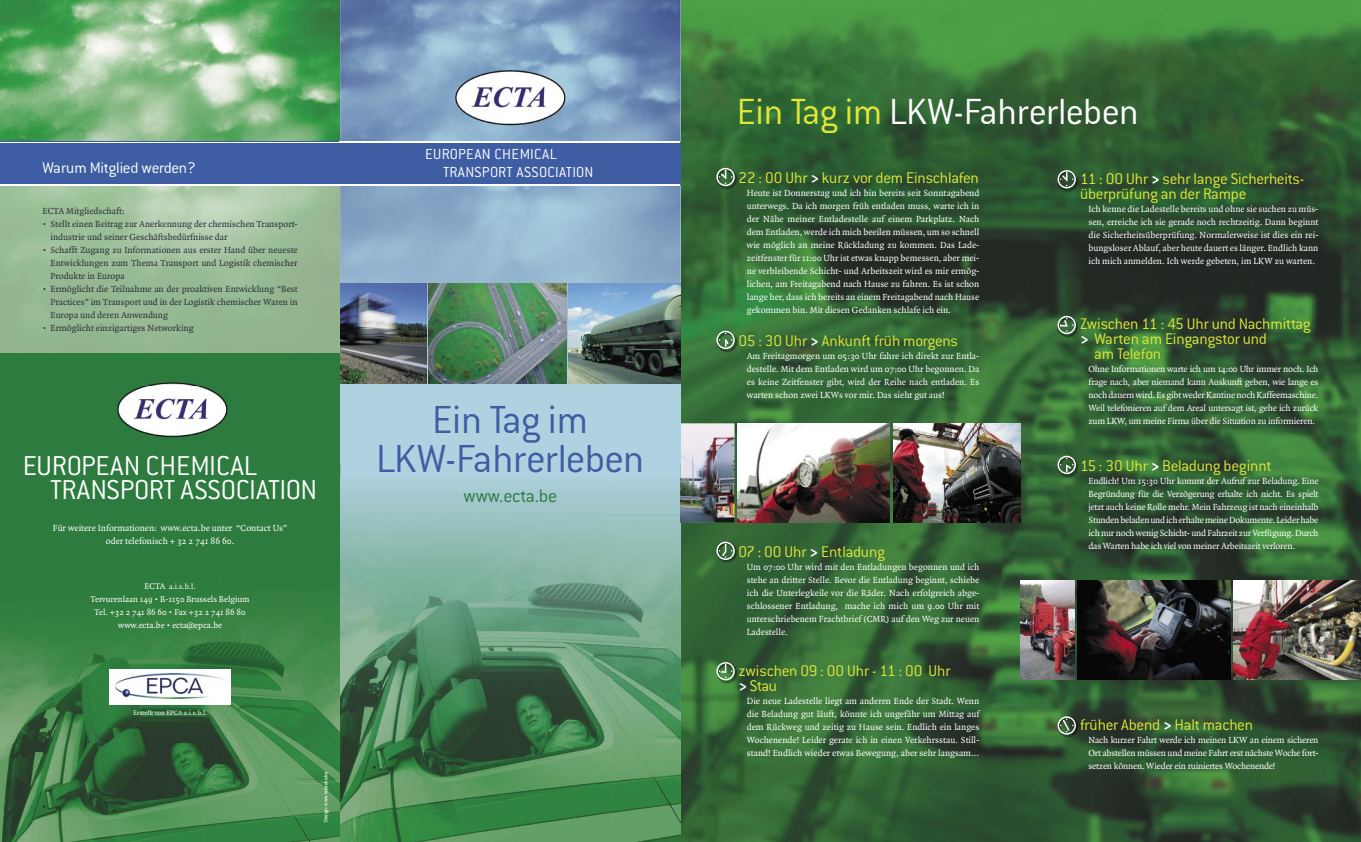
<style>
.page{position:relative;width:1361px;height:842px;background:#fff}
.page>*{position:absolute;margin:0;border:0;box-sizing:border-box;transform-origin:0 0}
.t1{font:300 43px/39px "Conduit ITC";letter-spacing:-.015em;color:#3e5da2;text-align:center}
.t2{font:300 40px "Conduit ITC";letter-spacing:-.015em;color:#fff}
.t3{font:300 30px/24.1px "Conduit ITC";color:#fff}
.t4{font:300 20px "Conduit ITC";letter-spacing:-.01em;color:#2d7b3e}
.t5{font:300 17px/15px "Conduit ITC";letter-spacing:-.015em;color:#e2e738}
.t6{font:300 17px "Conduit ITC";letter-spacing:-.015em;color:#fff}
.t7{font:300 16px/18.4px "Conduit ITC";letter-spacing:.025em;color:#fff}
.t8{font:9.5px/13px "Quadraat";color:#fff;text-align:justify}
.t9{font:9.5px/13px "Quadraat";color:#283039;text-align:justify}
.t10{font:9px/13px "Quadraat";color:#fff;text-align:center}
.t11{font:8px "Quadraat";color:#fff}
.t12{font:7px "Quadraat";color:#fff}
.t13{font:500 5.5px "Conduit ITC";letter-spacing:-.005em;color:#fff}
.s1{font-size:9px}
.s2{color:#e2e738}
.s3{font-weight:700;color:#fff}
</style>
<div class="page">
<div style="left:0;top:0;width:340px;height:842px;background:#2d7b3e"></div>
<img style="left:0;top:605px;width:340px;height:237px">
<div style="left:340px;top:464px;width:340px;height:14px;background:#afd2e0"></div>
<img style="left:0;top:0;width:340px;height:142px">
<img style="left:117px;top:382px;width:111px;height:56px">
<div style="left:109px;top:669px;width:122px;height:36px;background:#fff"></div>
<img style="left:115px;top:674px;width:110px;height:24px">
<img style="left:0;top:185px;width:340px;height:168px">
<div style="left:0;top:142px;width:340px;height:42px;background:#3e5da2"></div>
<hr style="left:0;top:142px;width:340px;height:1px;background:#fff">
<hr style="left:0;top:184px;width:347px;height:1px;background:#fff">
<img style="left:680px;top:0;width:573px;height:280px">
<img style="left:1253px;top:0;width:108px;height:842px">
<img style="left:680px;top:280px;width:466px;height:176px">
<img style="left:1146px;top:280px;width:108px;height:562px">
<img style="left:716px;top:456px;width:430px;height:386px">
<img style="left:681px;top:523px;width:35px;height:319px">
<img style="left:737px;top:423px;width:153px;height:100px">
<img style="left:893px;top:423px;width:127px;height:100px">
<img style="left:680px;top:423px;width:54px;height:100px">
<img style="left:1077px;top:580px;width:153px;height:99px">
<img style="left:1233px;top:580px;width:128px;height:99px">
<img style="left:1020px;top:580px;width:54px;height:99px">
<svg style="left:340px;top:0;width:340px;height:464px;background:#9cbdd3"></svg>
<img style="left:340px;top:0;width:136px;height:384px">
<img style="left:545px;top:70px;width:135px;height:314px">
<img style="left:476px;top:136px;width:69px;height:248px">
<img style="left:716px;top:167px;width:22px;height:23px">
<svg style="left:716px;top:168px;width:19px;height:18px"></svg>
<img style="left:716px;top:330px;width:22px;height:23px">
<svg style="left:716px;top:331px;width:19px;height:18px"></svg>
<img style="left:716px;top:541px;width:22px;height:23px">
<svg style="left:716px;top:542px;width:19px;height:18px"></svg>
<img style="left:716px;top:661px;width:22px;height:23px">
<svg style="left:716px;top:662px;width:19px;height:18px"></svg>
<img style="left:1057px;top:170px;width:22px;height:22px">
<svg style="left:1057px;top:170px;width:19px;height:18px"></svg>
<img style="left:1057px;top:315px;width:22px;height:23px">
<svg style="left:1057px;top:316px;width:19px;height:18px"></svg>
<img style="left:1057px;top:455px;width:22px;height:23px">
<svg style="left:1057px;top:456px;width:19px;height:18px"></svg>
<img style="left:1057px;top:716px;width:22px;height:22px">
<svg style="left:1057px;top:716px;width:19px;height:19px"></svg>
<div style="left:340px;top:142px;width:340px;height:42px;background:#3e5da2"></div>
<hr style="left:340px;top:142px;width:340px;height:1px;background:#fff">
<hr style="left:340px;top:184px;width:340px;height:1px;background:#fff">
<img style="left:340px;top:283px;width:87px;height:100px">
<img style="left:568px;top:283px;width:112px;height:100px">
<img style="left:429px;top:283px;width:137px;height:100px">
<img style="left:454px;top:55px;width:112px;height:81px">
<img style="left:340px;top:478px;width:340px;height:364px">
<img style="left:680px;top:478px;width:1px;height:364px">
<img style="left:680px;top:478px;width:1px;height:45px">
<h3 class="t6" style="left:43px;top:158px;width:155px">Warum Mitglied werden?</h3>
<p class="t9" style="left:43px;top:204px;width:84px">ECTA Mitgliedschaft:</p>
<p class="t9" style="left:51px;top:217px;width:249px;text-indent:-8px">• Stellt einen Beitrag zur Anerkennung der chemischen Transport&shy;industrie und seiner Geschäftsbedürfnisse dar</p>
<p class="t9" style="left:51px;top:243px;width:249px;text-indent:-8px">• Schafft Zugang zu Informationen aus erster Hand über neueste Entwicklungen zum Thema Transport und Logistik chemischer Produkte in Europa</p>
<p class="t9" style="left:51px;top:282px;width:249px;text-indent:-8px">• Ermöglicht die Teilnahme an der proaktiven Entwicklung “Best Practices” im Transport und in der Logistik chemischer Waren in Europa und deren Anwendung</p>
<p class="t9" style="left:43px;top:321px;width:153px">• Ermöglicht einzigartiges Networking</p>
<h3 class="t3" style="left:50px;top:453px;width:268px;text-indent:-28px">EUROPEAN CHEMICAL<br>TRANSPORT ASSOCIATION</h3>
<p class="t8" style="left:53px;top:522px;width:236px;text-align:center">Für weitere Informationen: www.ecta.be unter “Contact Us” oder telefonisch + 32 2 741 86 60.</p>
<p class="t11" style="left:145px;top:582px;width:52px"><span class="s1">ECTA</span> a.i.s.b.l.</p>
<p class="t10" style="left:91px;top:593px;width:161px">Tervurenlaan 149 • B-1150 Brussels Belgium<br>Tel. +32 2 741 86 60 • Fax +32 2 741 86 80 www.ecta.be • ecta@epca.be</p>
<p class="t12" style="left:133px;top:709px;width:76px">Erstellt von EPCA a.i.s.b.l.</p>
<p class="t13" style="left:323px;top:822px;width:52px;rotate:-90deg">Design: www.tabeoka.be</p>
<h3 class="t7" style="left:443px;top:145px;width:152px;text-indent:-18px">EUROPEAN CHEMICAL<br>TRANSPORT ASSOCIATION</h3>
<h1 class="t1" style="left:376px;top:400px;width:270px">Ein Tag im<br>LKW-Fahrerleben</h1>
<h3 class="t4" style="left:463px;top:485px;width:95px">www.ecta.be</h3>
<h2 class="t2" style="left:737px;top:90px;width:403px"><span class="s2">Ein Tag im</span> LKW-Fahrerleben</h2>
<h3 class="t5" style="left:738px;top:170px;width:242px">22 : 00 Uhr <span class="s3">&gt;</span> kurz vor dem Einschlafen</h3>
<p class="t8" style="left:747px;top:186px;width:234px">Heute ist Donnerstag und ich bin bereits seit Sonntagabend unterwegs. Da ich morgen früh entladen muss, warte ich in der Nähe meiner Entladestelle auf einem Parkplatz. Nach dem Entladen, werde ich mich beeilen müssen, um so schnell wie möglich an meine Rückladung zu kommen. Das Lade&shy;zeitfenster für 11:00 Uhr ist etwas knapp bemessen, aber mei&shy;ne verbleibende Schicht- und Arbeitszeit wird es mir ermög&shy;lichen, am Freitagabend nach Hause zu fahren. Es ist schon lange her, dass ich bereits an einem Freitagabend nach Hause gekommen bin. Mit diesen Gedanken schlafe ich ein.</p>
<h3 class="t5" style="left:738px;top:333px;width:221px">05 : 30 Uhr <span class="s3">&gt;</span> Ankunft früh morgens</h3>
<p class="t8" style="left:747px;top:349px;width:234px">Am Freitagmorgen um 05:30 Uhr fahre ich direkt zur Entla&shy;destelle. Mit dem Entladen wird um 07:00 Uhr begonnen. Da es keine Zeitfenster gibt, wird der Reihe nach entladen. Es warten schon zwei LKWs vor mir. Das sieht gut aus!</p>
<h3 class="t5" style="left:1080px;top:171px;width:226px">11 : 00 Uhr <span class="s3">&gt;</span> sehr lange Sicherheits&shy;überprüfung an der Rampe</h3>
<p class="t8" style="left:1088px;top:203px;width:231px">Ich kenne die Ladestelle bereits und ohne sie suchen zu müs&shy;sen, erreiche ich sie gerade noch rechtzeitig. Dann beginnt die Sicherheitsüberprüfung. Normalerweise ist dies ein rei&shy;bungsloser Ablauf, aber heute dauert es länger. Endlich kann ich mich anmelden. Ich werde gebeten, im LKW zu warten.</p>
<h3 class="t5" style="left:1080px;top:317px;width:232px">Zwischen 11 : 45 Uhr und Nachmittag</h3>
<h3 class="t5" style="left:1080px;top:332px;width:188px"><span class="s3">&gt;</span> Warten am Eingangstor und</h3>
<h3 class="t5" style="left:1094px;top:347px;width:69px">am Telefon</h3>
<p class="t8" style="left:1088px;top:363px;width:231px">Ohne Informationen warte ich um 14:00 Uhr immer noch. Ich frage nach, aber niemand kann Auskunft geben, wie lange es noch dauern wird. Es gibt weder Kantine noch Kaffeemaschine.<br>Weil telefonieren auf dem Areal untersagt ist, gehe ich zurück zum LKW, um meine Firma über die Situation zu informieren.</p>
<h3 class="t5" style="left:1080px;top:458px;width:193px">15 : 30 Uhr <span class="s3">&gt;</span> Beladung beginnt</h3>
<p class="t8" style="left:1088px;top:475px;width:231px">Endlich! Um 15:30 Uhr kommt der Aufruf zur Beladung. Eine Begründung für die Verzögerung erhalte ich nicht. Es spielt jetzt auch keine Rolle mehr. Mein Fahrzeug ist nach eineinhalb Stunden beladen und ich erhalte meine Dokumente. Leider habe ich nur noch wenig Schicht- und Fahrzeit zur Verfügung. Durch das Warten habe ich viel von meiner Arbeitszeit verloren.</p>
<h3 class="t5" style="left:738px;top:544px;width:148px">07 : 00 Uhr <span class="s3">&gt;</span> Entladung</h3>
<p class="t8" style="left:747px;top:561px;width:234px">Um 07:00 Uhr wird mit den Entladungen begonnen und ich stehe an dritter Stelle. Bevor die Entladung beginnt, schiebe ich die Unterlegkeile vor die Räder. Nach erfolgreich abge&shy;schlossener Entladung, mache ich mich um 9.00 Uhr mit unterschriebenem Frachtbrief (CMR) auf den Weg zur neuen Ladestelle.</p>
<h3 class="t5" style="left:738px;top:664px;width:214px">zwischen 09 : 00 Uhr - 11 : 00 Uhr <span class="s3">&gt;</span> Stau</h3>
<p class="t8" style="left:747px;top:695px;width:234px">Die neue Ladestelle liegt am anderen Ende der Stadt. Wenn die Beladung gut läuft, könnte ich ungefähr um Mittag auf dem Rückweg und zeitig zu Hause sein. Endlich ein langes Wochenende! Leider gerate ich in einen Verkehrsstau. Still&shy;stand! Endlich wieder etwas Bewegung, aber sehr langsam...</p>
<h3 class="t5" style="left:1080px;top:717px;width:174px">früher Abend <span class="s3">&gt;</span> Halt machen</h3>
<p class="t8" style="left:1088px;top:734px;width:231px">Nach kurzer Fahrt werde ich meinen LKW an einem sicheren Ort abstellen müssen und meine Fahrt erst nächste Woche fort&shy;setzen können. Wieder ein ruiniertes Wochenende!</p>
</div>
